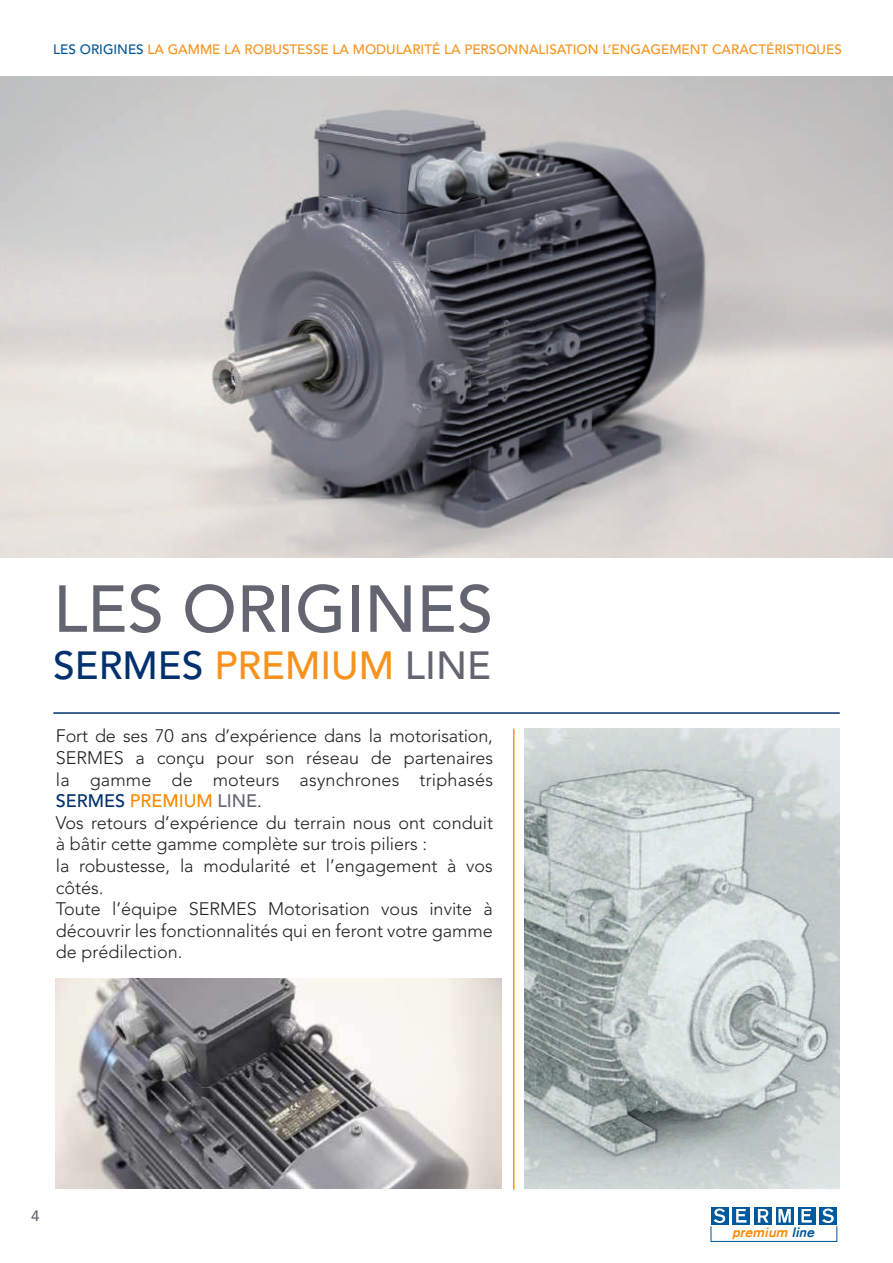
<style>
.page{position:relative;width:893px;height:1263px;background:#fff}
.page>*{position:absolute;margin:0;border:0;box-sizing:border-box;transform-origin:0 0}
.t1{font:500 65.55px "Avenir";color:#636571}
.t2{font:500 39px "Avenir";color:#f7931d}
.t3{font:300 18px/21.6px "Avenir";color:#231f20}
.t4{font:500 15px "Avenir";color:#636571}
.t5{font:500 13.5px "Avenir";color:#f7931d}
.t6{font:italic 700 13.35px "Basic Commercial LT";letter-spacing:.02em;color:#f88900}
.s1{color:#005595}
.s2{color:#00306d}
.s3{color:#636571}
.s4{font-weight:500;color:#00306d}
.s5{font-weight:500;color:#fa8900}
.s6{font-weight:500;color:#636571}
</style>
<div class="page">
<hr style="left:53px;top:712px;width:787px;height:2px;background:#00306d">
<img style="left:0;top:77px;width:893px;height:480px">
<img style="left:55px;top:978px;width:446px;height:210px">
<div style="left:798px;top:1207px;width:17px;height:18px;background:#00599b"></div>
<div style="left:819px;top:1207px;width:18px;height:18px;background:#00599b"></div>
<div style="left:711px;top:1207px;width:17px;height:18px;background:#00599b"></div>
<div style="left:732px;top:1207px;width:18px;height:18px;background:#00599b"></div>
<svg style="left:754px;top:1207px;width:18px;height:18px"></svg>
<svg style="left:776px;top:1207px;width:18px;height:18px"></svg>
<svg style="left:714px;top:1208px;width:11px;height:15px"></svg>
<svg style="left:801px;top:1209px;width:11px;height:13px"></svg>
<svg style="left:736px;top:1209px;width:10px;height:13px"></svg>
<svg style="left:778px;top:1209px;width:13px;height:13px"></svg>
<svg style="left:758px;top:1209px;width:11px;height:13px"></svg>
<svg style="left:822px;top:1208px;width:12px;height:15px"></svg>
<div style="left:711px;top:1226px;width:126px;height:16px;border:1px solid #005595"></div>
<hr style="left:513px;top:729px;width:1px;height:461px;background:#f7931d">
<img style="left:524px;top:729px;width:315px;height:459px">
<p class="t5" style="left:53px;top:41px;width:790px"><span class="s1">LES ORIGINES</span> LA GAMME LA ROBUSTESSE LA MODULARITÉ LA PERSONNALISATION L’ENGAGEMENT CARACTÉRISTIQUES</p>
<h1 class="t1" style="left:53px;top:571px;width:441px">LES ORIGINES</h1>
<h2 class="t2" style="left:53px;top:642px;width:439px"><span class="s2">SERMES</span> PREMIUM <span class="s3">LINE</span></h2>
<p class="t3" style="left:56px;top:725px;width:439px">Fort de ses 70 ans d’expérience dans la motorisation, SERMES a conçu pour son réseau de partenaires la gamme de moteurs asynchrones triphasés <span class="s4">SERMES</span> <span class="s5">PREMIUM</span> <span class="s6">LINE</span>.<br>Vos retours d’expérience du terrain nous ont conduit à bâtir cette gamme complète sur trois piliers :<br>la robustesse, la modularité et l’engagement à vos côtés.<br>Toute l’équipe SERMES Motorisation vous invite à découvrir les fonctionnalités qui en feront votre gamme de prédilection.</p>
<p class="t4" style="left:31px;top:1207px;width:10px">4</p>
<p class="t6" style="left:733px;top:1224px;width:83px">premium <span class="s1">line</span></p>
</div>
